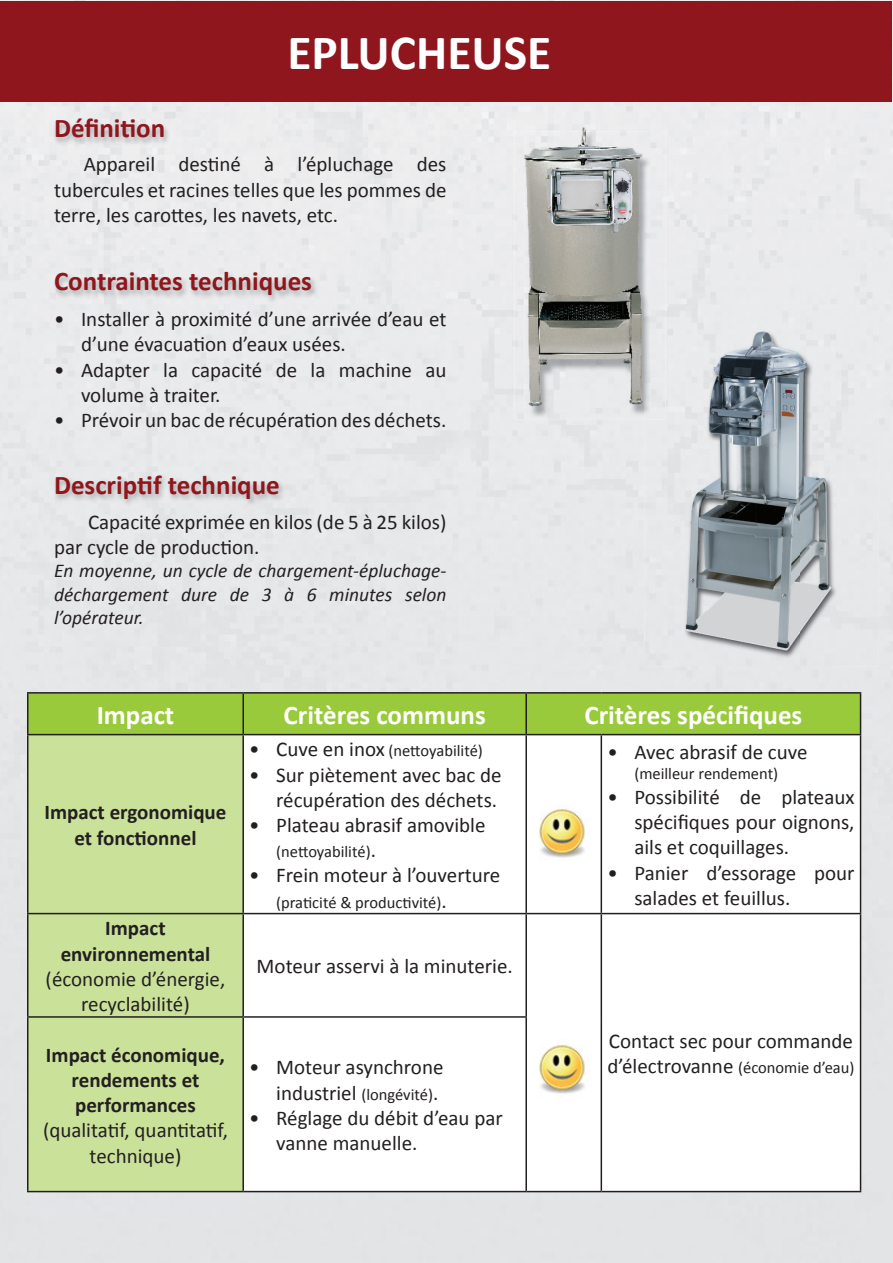
<style>
.page{position:relative;width:893px;height:1263px;background:#e7e8e9}
.page>*{position:absolute;margin:0;border:0;box-sizing:border-box;transform-origin:0 0}
.t1{font:700 49.5px "Calibri";color:#fff}
.t2{font:700 27px "Calibri";color:#8e161c}
.t3{font:700 27px "Calibri";color:#fff}
.t4{font:21px/25.2px "Calibri";color:#231f20}
.t5{font:700 21px/25.2px "Calibri";color:#231f20;text-align:center}
.t6{font:italic 19.5px/23.4px "Calibri";color:#231f20;text-align:justify}
.t7{font:16.5px "Calibri";color:#231f20}
.s1{font-size:21px}
.s2{font-size:16.5px}
</style>
<div class="page">
<div style="left:1px;top:1px;width:891px;height:100px;background:#8e161c"></div>
<img style="left:53px;top:118px;width:118px;height:28px">
<img style="left:53px;top:271px;width:265px;height:33px">
<img style="left:53px;top:474px;width:233px;height:33px">
<div style="left:515px;top:121px;width:150px;height:298px;background:#ebebed"></div>
<img style="left:524px;top:131px;width:127px;height:287px">
<div style="left:28px;top:693px;width:215px;height:42px;background:#99ca3b"></div>
<div style="left:244px;top:694px;width:616px;height:40px;background:#99ca3b"></div>
<div style="left:28px;top:735px;width:214px;height:456px;background:#cae19a"></div>
<svg style="left:244px;top:735px;width:616px;height:456px"></svg>
<hr style="left:242px;top:694px;width:2px;height:40px;background:#231f20">
<hr style="left:525px;top:694px;width:2px;height:40px;background:#231f20">
<hr style="left:27px;top:735px;width:1px;height:178px;background:#231f20">
<hr style="left:242px;top:735px;width:2px;height:178px;background:#231f20">
<hr style="left:525px;top:735px;width:2px;height:178px;background:#231f20">
<hr style="left:601px;top:735px;width:1px;height:178px;background:#231f20">
<hr style="left:860px;top:735px;width:1px;height:178px;background:#231f20">
<hr style="left:27px;top:913px;width:216px;height:1px;background:#231f20">
<hr style="left:27px;top:914px;width:1px;height:102px;background:#231f20">
<hr style="left:243px;top:913px;width:283px;height:1px;background:#231f20">
<hr style="left:242px;top:914px;width:2px;height:102px;background:#231f20">
<hr style="left:526px;top:913px;width:75px;height:1px;background:#231f20">
<hr style="left:525px;top:914px;width:2px;height:102px;background:#231f20">
<hr style="left:601px;top:913px;width:260px;height:1px;background:#231f20">
<hr style="left:601px;top:914px;width:1px;height:103px;background:#231f20">
<hr style="left:860px;top:914px;width:1px;height:103px;background:#231f20">
<hr style="left:27px;top:1016px;width:216px;height:2px;background:#231f20">
<hr style="left:27px;top:1018px;width:1px;height:173px;background:#231f20">
<hr style="left:243px;top:1016px;width:284px;height:2px;background:#231f20">
<hr style="left:242px;top:1018px;width:2px;height:173px;background:#231f20">
<hr style="left:525px;top:1018px;width:2px;height:173px;background:#231f20">
<hr style="left:601px;top:1017px;width:1px;height:174px;background:#231f20">
<hr style="left:860px;top:1017px;width:1px;height:174px;background:#231f20">
<hr style="left:27px;top:1191px;width:216px;height:1px;background:#231f20">
<hr style="left:243px;top:1191px;width:283px;height:1px;background:#231f20">
<hr style="left:526px;top:1191px;width:75px;height:1px;background:#231f20">
<hr style="left:601px;top:1191px;width:260px;height:1px;background:#231f20">
<hr style="left:27px;top:692px;width:216px;height:2px;background:#231f20">
<hr style="left:27px;top:694px;width:1px;height:40px;background:#231f20">
<hr style="left:243px;top:692px;width:283px;height:2px;background:#231f20">
<hr style="left:526px;top:692px;width:75px;height:2px;background:#231f20">
<hr style="left:601px;top:692px;width:260px;height:2px;background:#231f20">
<hr style="left:860px;top:694px;width:1px;height:40px;background:#231f20">
<hr style="left:27px;top:734px;width:216px;height:1px;background:#231f20">
<hr style="left:243px;top:734px;width:283px;height:1px;background:#231f20">
<hr style="left:526px;top:734px;width:75px;height:1px;background:#231f20">
<hr style="left:601px;top:734px;width:260px;height:1px;background:#231f20">
<img style="left:533px;top:804px;width:57px;height:57px">
<img style="left:533px;top:1040px;width:57px;height:57px">
<div style="left:665px;top:307px;width:214px;height:51px;background:#eaebec"></div>
<div style="left:644px;top:358px;width:47px;height:308px;background:#e7e8e9"></div>
<div style="left:832px;top:358px;width:47px;height:308px;background:#e7e8e9"></div>
<img style="left:691px;top:659px;width:141px;height:7px">
<div style="left:644px;top:307px;width:21px;height:112px;background:#e9eaeb"></div>
<img style="left:644px;top:307px;width:7px;height:111px">
<img style="left:684px;top:331px;width:153px;height:328px">
<p class="t2" style="left:54px;top:111px;width:113px">Définition</p>
<h1 class="t1" style="left:287px;top:21px;width:266px">EPLUCHEUSE</h1>
<p class="t4" style="left:54px;top:152px;width:394px;text-align:justify;text-indent:30px">Appareil destiné à l’épluchage des tubercules et racines telles que les pommes de terre, les carottes, les navets, etc.</p>
<p class="t2" style="left:54px;top:264px;width:259px">Contraintes techniques</p>
<p class="t4" style="left:81px;top:307px;width:367px;text-indent:-27px">• Installer à proximité d’une arrivée d’eau et d’une évacuation d’eaux usées.</p>
<p class="t4" style="left:81px;top:357px;width:367px;text-indent:-27px">• Adapter la capacité de la machine au volume à traiter.</p>
<p class="t4" style="left:54px;top:408px;width:394px">• Prévoir un bac de récupération des déchets.</p>
<p class="t2" style="left:54px;top:468px;width:227px">Descriptif technique</p>
<p class="t4" style="left:54px;top:509px;width:394px;text-indent:34px">Capacité exprimée en kilos (de 5 à 25 kilos) par cycle de production.</p>
<p class="t6" style="left:54px;top:558px;width:394px">En moyenne, un cycle de chargement-épluchage&shy;déchargement dure de 3 à 6 minutes selon l’opérateur.</p>
<p class="t3" style="left:97px;top:698px;width:79px">Impact</p>
<p class="t3" style="left:284px;top:698px;width:204px">Critères communs</p>
<p class="t3" style="left:584px;top:698px;width:220px">Critères spécifiques</p>
<p class="t5" style="left:45px;top:800px;width:183px">Impact ergonomique et fonctionnel</p>
<p class="t5" style="left:61px;top:916px;width:151px">Impact environnemental</p>
<p class="t4" style="left:46px;top:966px;width:181px;text-align:center">(économie d’énergie, recyclabilité)</p>
<p class="t5" style="left:46px;top:1042px;width:181px">Impact économique, rendements et performances</p>
<p class="t4" style="left:43px;top:1118px;width:186px;text-align:center">(qualitatif, quantitatif, technique)</p>
<p class="t7" style="left:249px;top:740px;width:235px"><span class="s1">• Cuve en inox</span> (nettoyabilité)</p>
<p class="t4" style="left:249px;top:762px;width:254px;text-align:right">• Sur piètement avec bac de récupération des déchets.</p>
<p class="t4" style="left:249px;top:812px;width:238px">• Plateau abrasif amovible</p>
<p class="t7" style="left:276px;top:841px;width:101px">(nettoyabilité)<span class="s1">.</span></p>
<p class="t4" style="left:249px;top:863px;width:253px">• Frein moteur à l’ouverture</p>
<p class="t7" style="left:276px;top:892px;width:172px">(praticité &amp; productivité)<span class="s1">.</span></p>
<p class="t4" style="left:257px;top:954px;width:258px">Moteur asservi à la minuterie.</p>
<p class="t4" style="left:249px;top:1055px;width:196px;text-align:right">• Moteur asynchrone industriel <span class="s2">(longévité)</span>.</p>
<p class="t4" style="left:276px;top:1105px;width:228px;text-indent:-27px">• Réglage du débit d’eau par vanne manuelle.</p>
<p class="t4" style="left:607px;top:739px;width:202px">• Avec abrasif de cuve</p>
<p class="t7" style="left:634px;top:763px;width:145px">(meilleur rendement)</p>
<p class="t4" style="left:634px;top:784px;width:222px;text-align:justify;text-indent:-27px">• Possibilité de plateaux spécifiques pour oignons, ails et coquillages.</p>
<p class="t4" style="left:634px;top:860px;width:222px;text-indent:-27px">• Panier d’essorage pour salades et feuillus.</p>
<p class="t4" style="left:609px;top:1028px;width:246px">Contact sec pour commande</p>
<p class="t7" style="left:607px;top:1057px;width:249px"><span class="s1">d’électrovanne</span> (économie d’eau)</p>
</div>
